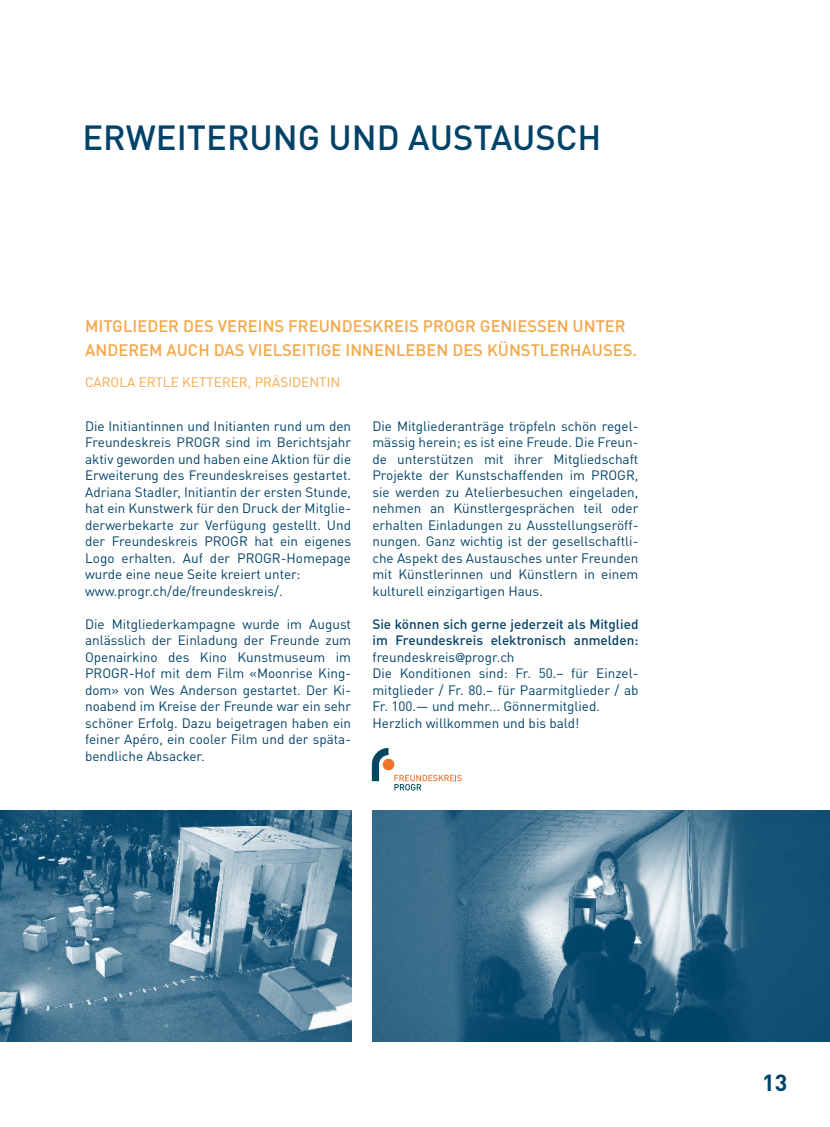
<style>
.page{position:relative;width:830px;height:1127px;background:#fff}
.page>*{position:absolute;margin:0;border:0;box-sizing:border-box;transform-origin:0 0}
.t1{font:500 34.5px "DINOT";color:#004268}
.t2{font:700 23.1px "DINOT";color:#004268}
.t3{font:500 16.5px/24px "DINOT";color:#f5a748}
.t4{font:13.5px/16.5px "DINOT";color:#004268}
.t5{font:13.5px "DINOT";color:#f5a748}
.s1{font-weight:500}
.s2{font-family:"Futura";font-size:12px}
</style>
<div class="page">
<img style="left:0;top:810px;width:351px;height:231px">
<img style="left:372px;top:810px;width:457px;height:231px">
<svg style="left:371px;top:748px;width:17px;height:33px"></svg>
<div style="left:382px;top:759px;width:12px;height:11px;background:#ec752e;border-radius:50%"></div>
<svg style="left:394px;top:775px;width:67px;height:15px"></svg>
<h1 class="t1" style="left:82px;top:116px;width:520px">ERWEITERUNG UND AUSTAUSCH</h1>
<p class="t3" style="left:85px;top:313px;width:553px">MITGLIEDER DES VEREINS FREUNDESKREIS PROGR GENIESSEN UNTER<br>ANDEREM AUCH DAS VIELSEITIGE INNENLEBEN DES KÜNSTLERHAUSES.</p>
<p class="t5" style="left:85px;top:374px;width:256px">CAROLA ERTLE KETTERER, PRÄSIDENTIN</p>
<p class="t4" style="left:85px;top:417px;width:267px">Die Initiantinnen und Initianten rund um den Freundeskreis PROGR sind im Berichtsjahr aktiv geworden und haben eine Aktion für die Erweiterung des Freundeskreises gestartet.<br>Adriana Stadler, Initiantin der ersten Stunde, hat ein Kunstwerk für den Druck der Mitglie&shy;derwerbekarte zur Verfügung gestellt. Und der Freundeskreis PROGR hat ein eigenes Logo erhalten. Auf der PROGR-Homepage wurde eine neue Seite kreiert unter: www.progr.ch/de/freundeskreis/.</p>
<p class="t4" style="left:85px;top:615px;width:267px;text-align:justify">Die Mitgliederkampagne wurde im August anlässlich der Einladung der Freunde zum Openairkino des Kino Kunstmuseum im PROGR-Hof mit dem Film «Moonrise King&shy;dom» von Wes Anderson gestartet. Der Ki&shy;noabend im Kreise der Freunde war ein sehr schöner Erfolg. Dazu beigetragen haben ein feiner Apéro, ein cooler Film und der späta&shy;bendliche Absacker.</p>
<p class="t4" style="left:372px;top:417px;width:267px;text-align:justify">Die Mitgliederanträge tröpfeln schön regel&shy;mässig herein; es ist eine Freude. Die Freun&shy;de unterstützen mit ihrer Mitgliedschaft Projekte der Kunstschaffenden im PROGR, sie werden zu Atelierbesuchen eingeladen, nehmen an Künstlergesprächen teil oder erhalten Einladungen zu Ausstellungseröff&shy;nungen. Ganz wichtig ist der gesellschaftli&shy;che Aspekt des Austausches unter Freunden mit Künstlerinnen und Künstlern in einem kulturell einzigartigen Haus.</p>
<p class="t4" style="left:372px;top:615px;width:267px"><span class="s1">Sie können sich gerne jederzeit als Mitglied im Freundeskreis elektronisch anmelden: </span>freundeskreis<span class="s2">@</span>progr.ch<br>Die Konditionen sind: Fr. 50.– für Einzel&shy;mitglieder / Fr. 80.– für Paarmitglieder / ab Fr. 100.— und mehr... Gönnermitglied.<br>Herzlich willkommen und bis bald!</p>
<h2 class="t2" style="left:762px;top:1067px;width:27px">13</h2>
</div>
